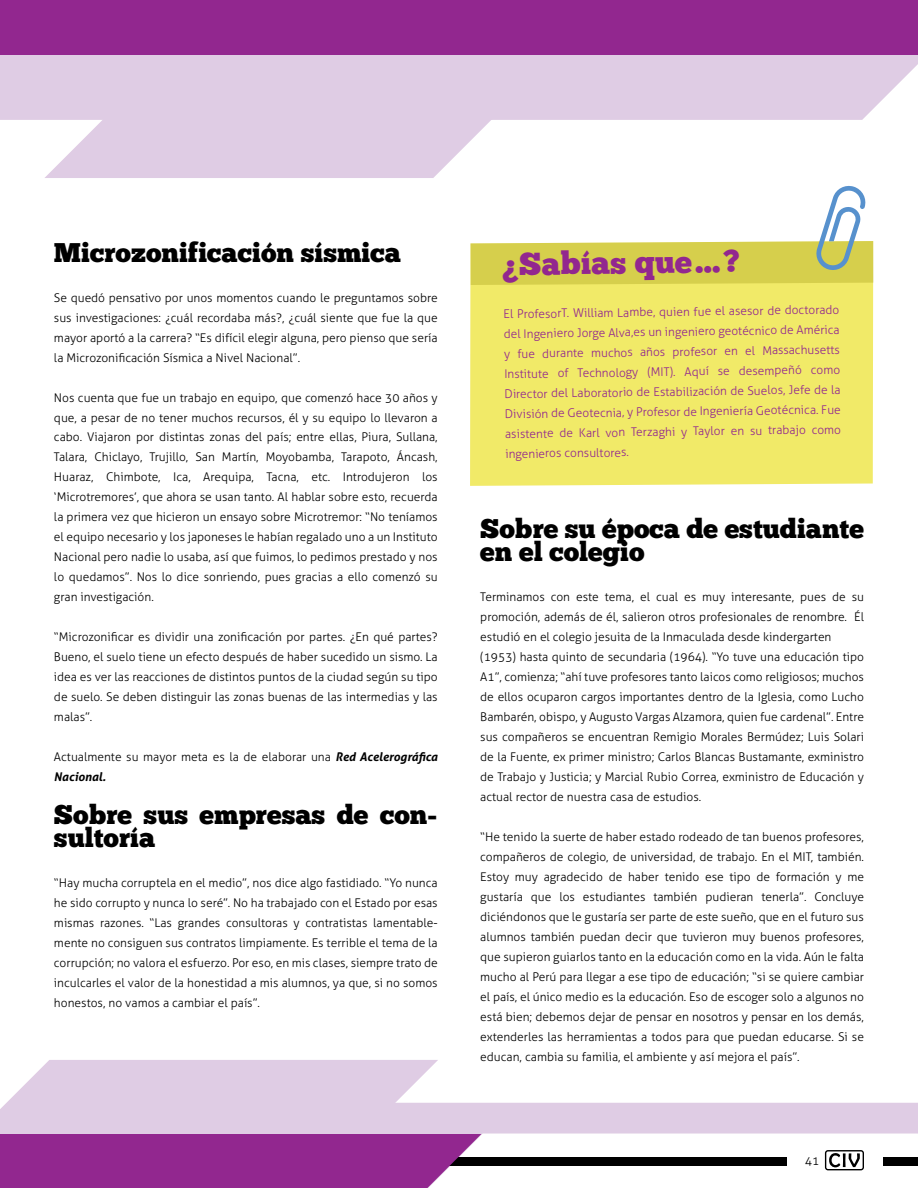
<style>
.page{position:relative;width:918px;height:1188px;background:#fff}
.page>*{position:absolute;margin:0;border:0;box-sizing:border-box;transform-origin:0 0}
.t1{font:31.5px "Chunk Five";color:#92278f}
.t2{font:27px/23px "Chunk Five";color:#000}
.t3{font:300 12px/20px "Aller";color:#000;text-align:justify}
.t4{font:300 12px/20px "Aller";color:#92278f;text-align:justify}
.s1{font-weight:700;font-style:italic}
</style>
<div class="page">
<div style="left:0;top:54px;width:918px;height:66px;background:#dfcce4"></div>
<div style="left:0;top:0;width:918px;height:54px;background:#92278f"></div>
<svg style="left:44px;top:92px;width:475px;height:86px;background:#e2d2e7"></svg>
<svg style="left:0;top:1060px;width:918px;height:128px"></svg>
<div style="left:470px;top:285px;width:403px;height:201px;background:#f1ea68"></div>
<svg style="left:470px;top:185px;width:403px;height:100px"></svg>
<h2 class="t2" style="left:54px;top:241px;width:349px">Microzonificación sísmica</h2>
<p class="t3" style="left:54px;top:287px;width:385px">Se quedó pensativo por unos momentos cuando le preguntamos sobre sus investigaciones: ¿cuál recordaba más?, ¿cuál siente que fue la que mayor aportó a la carrera? “Es difícil elegir alguna, pero pienso que sería la Microzonificación Sísmica a Nivel Nacional”.</p>
<p class="t3" style="left:54px;top:387px;width:385px">Nos cuenta que fue un trabajo en equipo, que comenzó hace 30 años y que, a pesar de no tener muchos recursos, él y su equipo lo llevaron a cabo. Viajaron por distintas zonas del país; entre ellas, Piura, Sullana, Talara, Chiclayo, Trujillo, San Martín, Moyobamba, Tarapoto, Áncash, Huaraz, Chimbote, Ica, Arequipa, Tacna, etc. Introdujeron los ‘Microtremores’, que ahora se usan tanto. Al hablar sobre esto, recuerda la primera vez que hicieron un ensayo sobre Microtremor: “No teníamos el equipo necesario y los japoneses le habían regalado uno a un Instituto Nacional pero nadie lo usaba, así que fuimos, lo pedimos prestado y nos lo quedamos”. Nos lo dice sonriendo, pues gracias a ello comenzó su gran investigación.</p>
<p class="t3" style="left:54px;top:627px;width:385px">“Microzonificar es dividir una zonificación por partes. ¿En qué partes?<br>Bueno, el suelo tiene un efecto después de haber sucedido un sismo. La idea es ver las reacciones de distintos puntos de la ciudad según su tipo de suelo. Se deben distinguir las zonas buenas de las intermedias y las malas”.</p>
<p class="t3" style="left:54px;top:747px;width:385px">Actualmente su mayor meta es la de elaborar una <span class="s1">Red Acelerográfica<br>Nacional.</span></p>
<h2 class="t2" style="left:54px;top:803px;width:385px">Sobre sus empresas de con&shy;sultoría</h2>
<p class="t3" style="left:54px;top:873px;width:385px">“Hay mucha corruptela en el medio”, nos dice algo fastidiado. “Yo nunca he sido corrupto y nunca lo seré”. No ha trabajado con el Estado por esas mismas razones. “Las grandes consultoras y contratistas lamentable&shy;mente no consiguen sus contratos limpiamente. Es terrible el tema de la corrupción; no valora el esfuerzo. Por eso, en mis clases, siempre trato de inculcarles el valor de la honestidad a mis alumnos, ya que, si no somos honestos, no vamos a cambiar el país”.</p>
<h1 class="t1" style="left:502px;top:246px;width:239px;rotate:-1deg">¿Sabías que… ?</h1>
<p class="t4" style="left:503px;top:305px;width:338px;rotate:-1deg">El ProfesorT. William Lambe, quien fue el asesor de doctorado del Ingeniero Jorge Alva,es un ingeniero geotécnico de América y fue durante muchos años profesor en el Massachusetts Institute of Technology (MIT). Aquí se desempeñó como Director del Laboratorio de Estabilización de Suelos, Jefe de la División de Geotecnia, y Profesor de Ingeniería Geotécnica. Fue asistente de Karl von Terzaghi y Taylor en su trabajo como ingenieros consultores.</p>
<h2 class="t2" style="left:480px;top:518px;width:385px">Sobre su época de estudiante en el colegio</h2>
<p class="t3" style="left:480px;top:587px;width:385px;text-align:left">Terminamos con este tema, el cual es muy interesante, pues de su promoción, además de él, salieron otros profesionales de renombre. Él estudió en el colegio jesuita de la Inmaculada desde kindergarten (1953) hasta quinto de secundaria (1964). “Yo tuve una educación tipo A1”, comienza; “ahí tuve profesores tanto laicos como religiosos; muchos de ellos ocuparon cargos importantes dentro de la Iglesia, como Lucho Bambarén, obispo, y Augusto Vargas Alzamora, quien fue cardenal”. Entre sus compañeros se encuentran Remigio Morales Bermúdez; Luis Solari de la Fuente, ex primer ministro; Carlos Blancas Bustamante, exministro de Trabajo y Justicia; y Marcial Rubio Correa, exministro de Educación y actual rector de nuestra casa de estudios.</p>
<p class="t3" style="left:480px;top:827px;width:385px">“He tenido la suerte de haber estado rodeado de tan buenos profesores, compañeros de colegio, de universidad, de trabajo. En el MIT, también.<br>Estoy muy agradecido de haber tenido ese tipo de formación y me gustaría que los estudiantes también pudieran tenerla”. Concluye diciéndonos que le gustaría ser parte de este sueño, que en el futuro sus alumnos también puedan decir que tuvieron muy buenos profesores, que supieron guiarlos tanto en la educación como en la vida. Aún le falta mucho al Perú para llegar a ese tipo de educación; “si se quiere cambiar el país, el único medio es la educación. Eso de escoger solo a algunos no está bien; debemos dejar de pensar en nosotros y pensar en los demás, extenderles las herramientas a todos para que puedan educarse. Si se educan, cambia su familia, el ambiente y así mejora el país”.</p>
<p class="t3" style="left:805px;top:1151px;width:16px">41</p>
</div>
